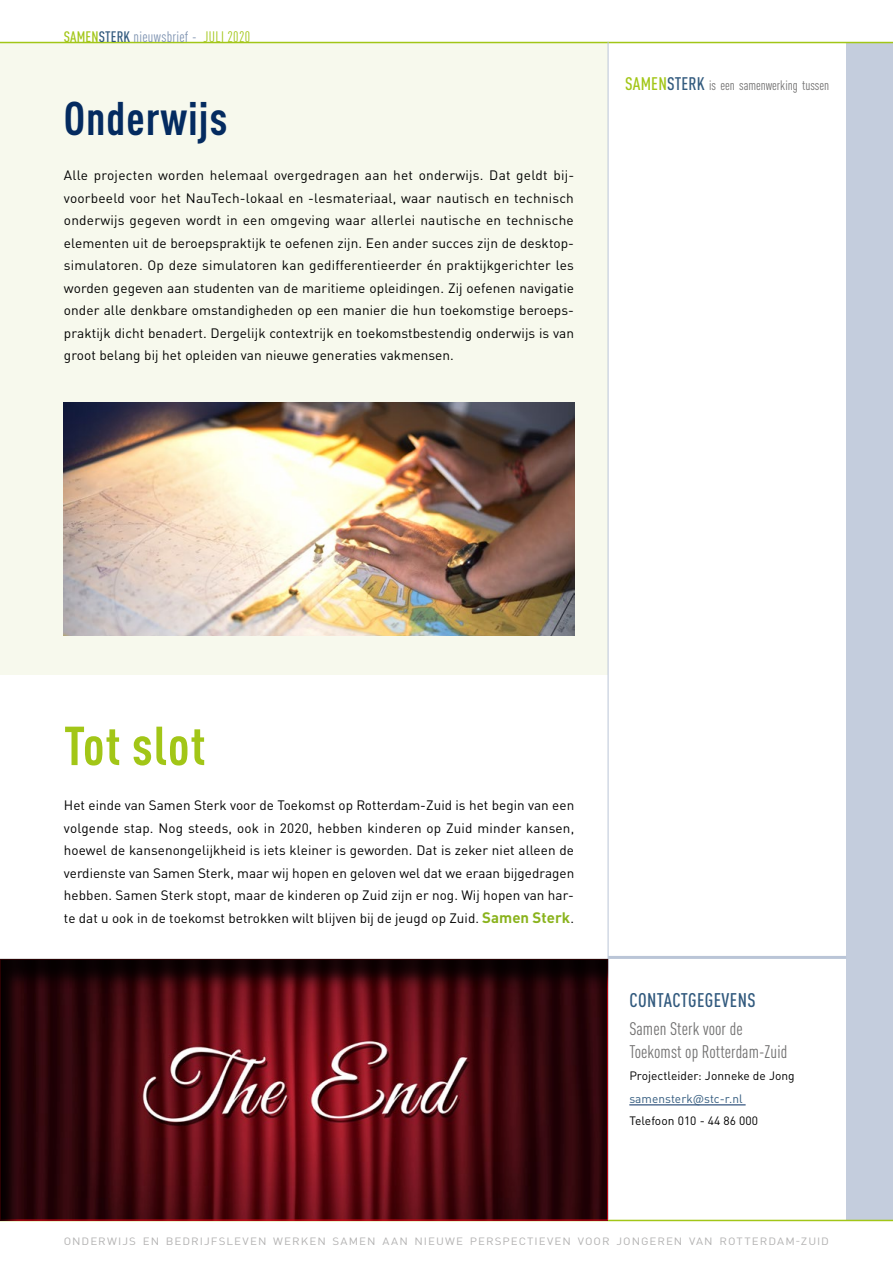
<style>
.page{position:relative;width:893px;height:1263px;background:#fff}
.page>*{position:absolute;margin:0;border:0;box-sizing:border-box;transform-origin:0 0}
.t1{font:700 condensed 54px "DINOT";letter-spacing:.02em;color:#a2c617}
.t2{font:700 condensed 46.5px "DINOT";letter-spacing:.02em;color:#042b60}
.t3{font:500 condensed 19.5px "DINOT";letter-spacing:.02em;color:#325a7e}
.t4{font:condensed 18px/22.5px "DINOT";letter-spacing:.005em;color:#706f6f}
.t5{font:condensed 15px "DINOT";letter-spacing:.02em;color:#7d92b0}
.t6{font:13.5px/22.5px "DINOT";letter-spacing:.005em;color:#000}
.t7{font:condensed 13.5px "DINOT";color:#706f6f}
.t8{font:12px "DINOT";letter-spacing:.005em;color:#000}
.t9{font:12px "DINOT";letter-spacing:.005em;color:#325a7e}
.t10{font:10.5px "DINOT";letter-spacing:.085em;color:#b3b2b2;scale:1.1 1}
.s1{font-weight:500;color:#a2c617}
.s2{font-weight:500;color:#325a7e}
.s3{color:#a2c617}
.s4{font-weight:500;font-size:18px;color:#a2c617}
.s5{font-weight:500;font-size:18px;color:#325a7e}
.s6{font-weight:700;font-size:15px;color:#8ab31d}
</style>
<div class="page">
<div style="left:0;top:43px;width:608px;height:632px;background:#f7f9ed"></div>
<div style="left:846px;top:43px;width:47px;height:1178px;background:#c4cddd"></div>
<hr style="left:0;top:1220px;width:893px;height:1px;background:#a2c617">
<hr style="left:0;top:42px;width:893px;height:1px;background:#a2c617">
<hr style="left:629px;top:1104px;width:117px;height:1px;background:#042b60">
<hr style="left:608px;top:956px;width:238px;height:3px;background:#bac5d7">
<hr style="left:608px;top:42px;width:1px;height:1178px;background:#bac5d7">
<div style="left:0;top:947px;width:620px;height:273px;background:#000;opacity:.8"></div>
<img style="left:64px;top:402px;width:510px;height:234px">
<p class="t5" style="left:64px;top:28px;width:188px"><span class="s1">SAMEN</span><span class="s2">STERK</span> nieuwsbrief - <span class="s3">JULI 2020</span></p>
<h2 class="t2" style="left:64px;top:90px;width:165px">Onderwijs</h2>
<p class="t6" style="left:64px;top:164px;width:512px">Alle projecten worden helemaal overgedragen aan het onderwijs. Dat geldt bij&shy;voorbeeld voor het NauTech-lokaal en -lesmateriaal, waar nautisch en technisch onderwijs gegeven wordt in een omgeving waar allerlei nautische en technische elementen uit de beroepspraktijk te oefenen zijn. Een ander succes zijn de desktop&shy;simulatoren. Op deze simulatoren kan gedifferentieerder én praktijkgerichter les worden gegeven aan studenten van de maritieme opleidingen. Zij oefenen navigatie onder alle denkbare omstandigheden op een manier die hun toekomstige beroeps&shy;praktijk dicht benadert. Dergelijk contextrijk en toekomstbestendig onderwijs is van groot belang bij het opleiden van nieuwe generaties vakmensen.</p>
<p class="t7" style="left:625px;top:78px;width:206px"><span class="s4">SAMEN</span><span class="s5">STERK</span> is een samenwerking tussen</p>
<h1 class="t1" style="left:64px;top:713px;width:143px">Tot slot</h1>
<p class="t6" style="left:64px;top:794px;width:512px;text-align:justify">Het einde van Samen Sterk voor de Toekomst op Rotterdam-Zuid is het begin van een volgende stap. Nog steeds, ook in 2020, hebben kinderen op Zuid minder kansen, hoewel de kansenongelijkheid is iets kleiner is geworden. Dat is zeker niet alleen de verdienste van Samen Sterk, maar wij hopen en geloven wel dat we eraan bijgedragen hebben. Samen Sterk stopt, maar de kinderen op Zuid zijn er nog. Wij hopen van har&shy;te dat u ook in de toekomst betrokken wilt blijven bij de jeugd op Zuid. <span class="s6">Samen Sterk</span>.</p>
<h3 class="t3" style="left:629px;top:988px;width:128px">CONTACTGEGEVENS</h3>
<h3 class="t4" style="left:629px;top:1017px;width:159px">Samen Sterk voor de<br>Toekomst op Rotterdam-Zuid</h3>
<p class="t8" style="left:629px;top:1068px;width:167px">Projectleider: Jonneke de Jong</p>
<p class="t9" style="left:629px;top:1091px;width:115px">samensterk@stc-r.nl</p>
<p class="t8" style="left:629px;top:1113px;width:130px">Telefoon 010 - 44 86 000</p>
<p class="t10" style="left:64px;top:1234px;width:697px">ONDERWIJS EN BEDRIJFSLEVEN WERKEN SAMEN AAN NIEUWE PERSPECTIEVEN VOOR JONGEREN VAN ROTTERDAM-ZUID</p>
</div>
